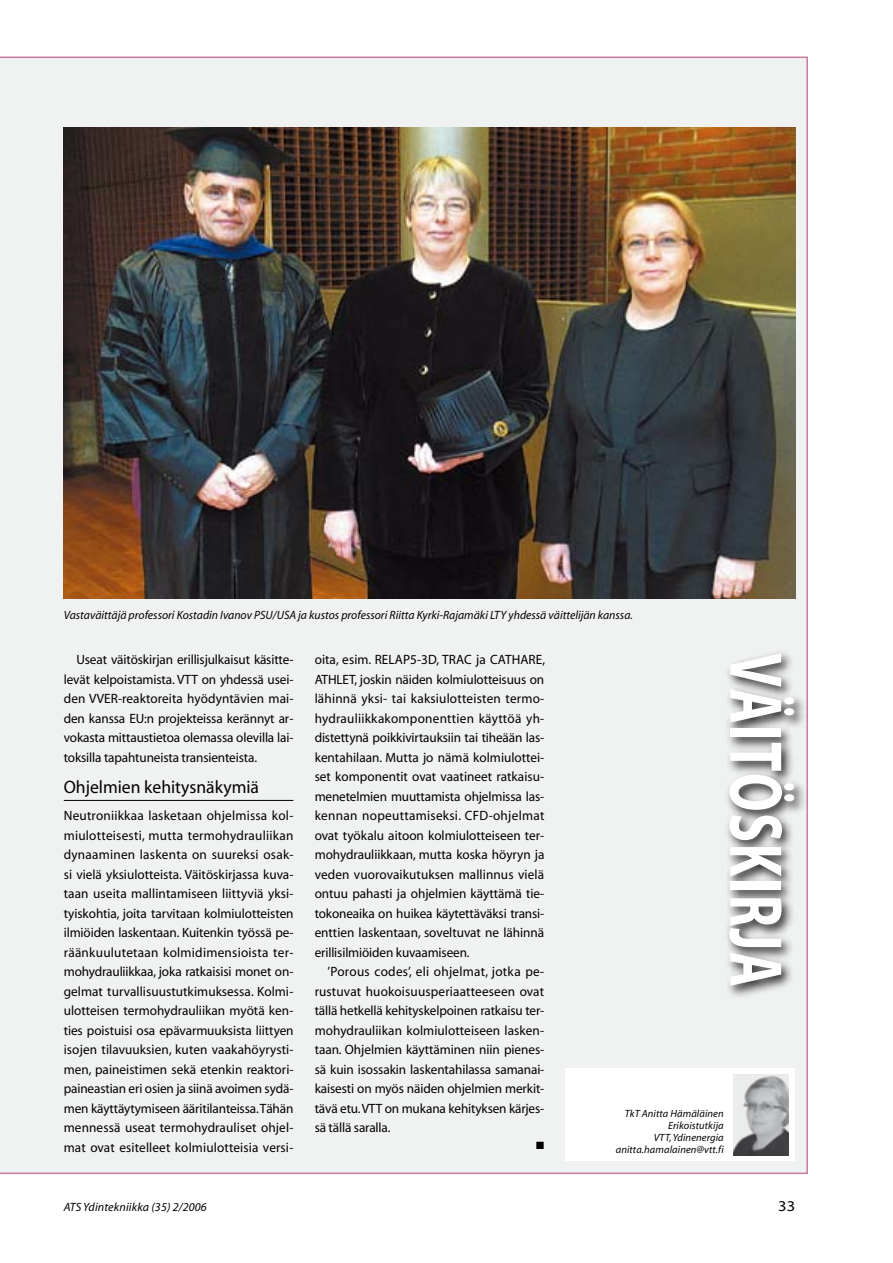
<style>
.page{position:relative;width:893px;height:1263px;background:#fff}
.page>*{position:absolute;margin:0;border:0;box-sizing:border-box;transform-origin:0 0}
.t1{font:700 75.6px "Myriad";letter-spacing:.025em;color:#fff;scale:.71 1}
.t2{font:18px "Myriad";color:#000}
.t3{font:15px "Myriad";color:#000;scale:1.1 1}
.t4{font:13.5px/19.5px "Myriad";letter-spacing:-.01em;color:#000;text-align:justify}
.t5{font:italic 12px "Myriad";color:#000}
.t6{font:italic 10.5px/12px "Myriad";letter-spacing:.01em;color:#000;text-align:right}
.t7{font:10.5px "Zapf Dingbats ITC";color:#000}
</style>
<div class="page">
<div style="left:0;top:57px;width:808px;height:1117px;background:#f0f1f1"></div>
<hr style="left:64px;top:800px;width:229px;height:1px;background:#000">
<img style="left:64px;top:128px;width:731px;height:470px">
<div style="left:722px;top:647px;width:87px;height:354px;background:#000;opacity:.85"></div>
<div style="left:566px;top:1068px;width:229px;height:93px;background:#fff"></div>
<img style="left:733px;top:1075px;width:56px;height:80px">
<p class="t5" style="left:64px;top:608px;width:571px">Vastaväittäjä professori Kostadin Ivanov PSU/USA ja kustos professori Riitta Kyrki-Rajamäki LTY yhdessä väittelijän kanssa.</p>
<p class="t4" style="left:64px;top:650px;width:231px;text-indent:13px">Useat väitöskirjan erillisjulkaisut käsitte&shy;levät kelpoistamista. VTT on yhdessä usei&shy;den VVER-reaktoreita hyödyntävien mai&shy;den kanssa EU:n projekteissa kerännyt ar&shy;vokasta mittaustietoa olemassa olevilla lai&shy;toksilla tapahtuneista transienteista.</p>
<h2 class="t2" style="left:64px;top:778px;width:197px">Ohjelmien kehitysnäkymiä</h2>
<p class="t4" style="left:64px;top:806px;width:231px">Neutroniikkaa lasketaan ohjelmissa kol&shy;miulotteisesti, mutta termohydrauliikan dynaaminen laskenta on suureksi osak&shy;si vielä yksiulotteista. Väitöskirjassa kuva&shy;taan useita mallintamiseen liittyviä yksi&shy;tyiskohtia, joita tarvitaan kolmiulotteisten ilmiöiden laskentaan. Kuitenkin työssä pe&shy;räänkuulutetaan kolmidimensioista ter&shy;mohydrauliikkaa, joka ratkaisisi monet on&shy;gelmat turvallisuustutkimuksessa. Kolmi&shy;ulotteisen termohydrauliikan myötä ken&shy;ties poistuisi osa epävarmuuksista liittyen isojen tilavuuksien, kuten vaakahöyrysti&shy;men, paineistimen sekä etenkin reaktori&shy;paineastian eri osien ja siinä avoimen sydä&shy;men käyttäytymiseen ääritilanteissa. Tähän mennessä useat termohydrauliset ohjel&shy;mat ovat esitelleet kolmiulotteisia versi-</p>
<p class="t4" style="left:315px;top:650px;width:232px">oita, esim. RELAP5-3D, TRAC ja CATHARE, ATHLET, joskin näiden kolmiulotteisuus on lähinnä yksi- tai kaksiulotteisten termo&shy;hydrauliikkakomponenttien käyttöä yh&shy;distettynä poikkivirtauksiin tai tiheään las&shy;kentahilaan. Mutta jo nämä kolmiulottei&shy;set komponentit ovat vaatineet ratkaisu&shy;menetelmien muuttamista ohjelmissa las&shy;kennan nopeuttamiseksi. CFD-ohjelmat ovat työkalu aitoon kolmiulotteiseen ter&shy;mohydrauliikkaan, mutta koska höyryn ja veden vuorovaikutuksen mallinnus vielä ontuu pahasti ja ohjelmien käyttämä tie&shy;tokoneaika on huikea käytettäväksi transi&shy;enttien laskentaan, soveltuvat ne lähinnä erillisilmiöiden kuvaamiseen.</p>
<p class="t4" style="left:315px;top:962px;width:231px;text-indent:13px">’Porous codes’, eli ohjelmat, jotka pe&shy;rustuvat huokoisuusperiaatteeseen ovat tällä hetkellä kehityskelpoinen ratkaisu ter&shy;mohydrauliikan kolmiulotteiseen lasken&shy;taan. Ohjelmien käyttäminen niin pienes&shy;sä kuin isossakin laskentahilassa samanai&shy;kaisesti on myös näiden ohjelmien merkit&shy;tävä etu. VTT on mukana kehityksen kärjes&shy;sä tällä saralla.</p>
<p class="t7" style="left:536px;top:1140px;width:9px">■</p>
<h1 class="t1" style="left:795px;top:653px;width:472px;rotate:90deg">VÄITÖSKIRJA</h1>
<p class="t6" style="left:616px;top:1108px;width:109px">TkT Anitta Hämäläinen<br>Erikoistutkija<br>VTT, Ydinenergia anitta.hamalainen@vtt.fi</p>
<p class="t5" style="left:64px;top:1201px;width:145px">ATS Ydintekniikka (35) 2/2006</p>
<p class="t3" style="left:778px;top:1198px;width:17px">33</p>
</div>
